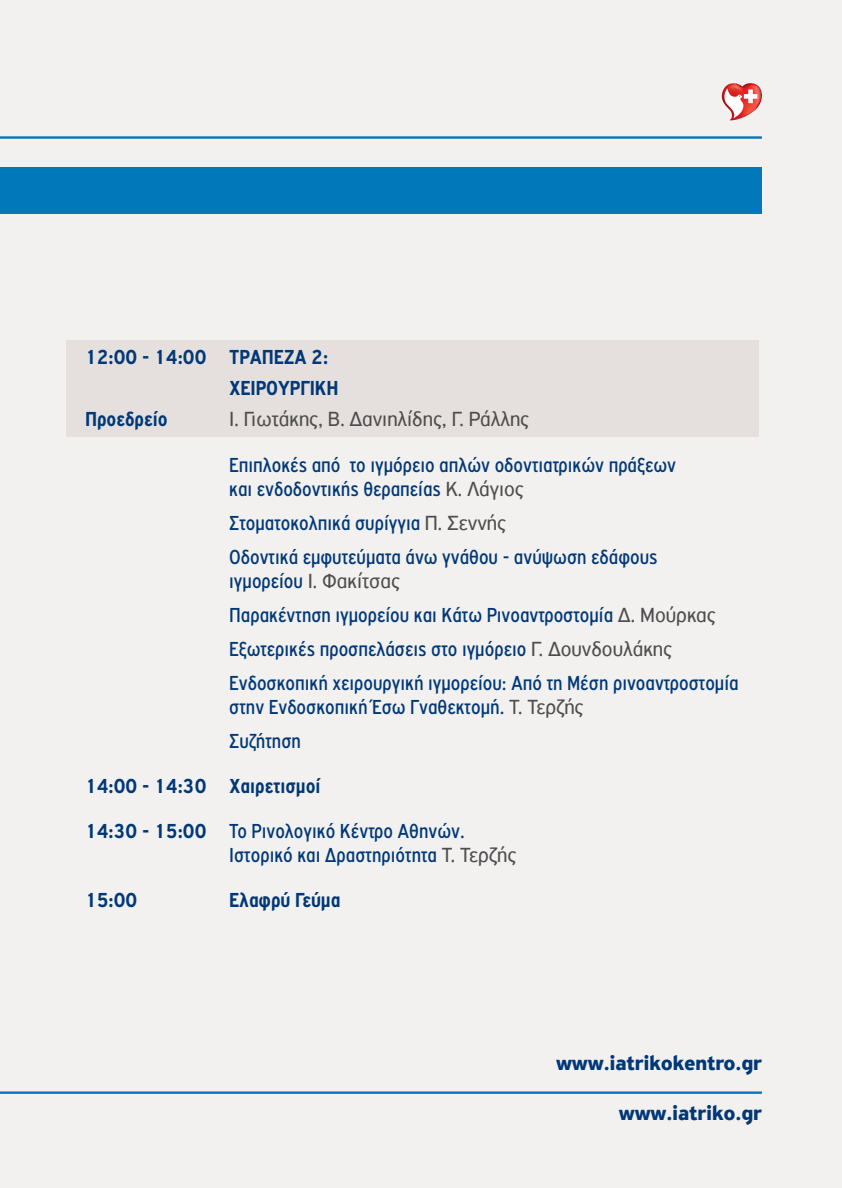
<style>
.page{position:relative;width:842px;height:1188px;background:#fff}
.page>*{position:absolute;margin:0;border:0;box-sizing:border-box;transform-origin:0 0}
.t1{font:21.6px/34px "PF Highway Gothic Cond";color:#003878;scale:.95 1}
.t2{font:700 21.6px/45.2px "PF Highway Gothic Cond";color:#003878;scale:.95 1}
.t3{font:21.6px "PF Highway Sans Pro";color:#4d4d4f;scale:.95 1}
.t4{font:700 21px "PF Highway Sans Pro";letter-spacing:-.01em;color:#003878}
.s1{font-family:"PF Highway Sans Pro";color:#4d4d4f}
.s2{font-family:"PF Highway Gothic Cond";color:#003878}
.s3{font-weight:400}
</style>
<div class="page">
<div style="left:0;top:0;width:841px;height:1188px;background:#f3f1ef"></div>
<hr style="left:0;top:136px;width:761px;height:3px;background:#0080c6">
<hr style="left:0;top:1091px;width:761px;height:2px;background:#0080c6">
<div style="left:0;top:168px;width:761px;height:46px;background:#0078b9"></div>
<div style="left:67px;top:340px;width:691px;height:97px;background:#e5e0dd"></div>
<svg style="left:721px;top:83px;width:40px;height:37px"></svg>
<p class="t2" style="left:85px;top:334px;width:257px">12:00 - 14:00 ΤΡΑΠΕΖΑ 2:</p>
<p class="t2" style="left:229px;top:365px;width:116px">ΧΕΙΡΟΥΡΓΙΚΗ</p>
<p class="t2" style="left:85px;top:397px;width:88px">Προεδρείο</p>
<p class="t3" style="left:229px;top:407px;width:317px">Ι. Γιωτάκης, Β. Δανιηλίδης, Γ. Ράλλης</p>
<p class="t1" style="left:229px;top:452px;width:471px;line-height:24px">Επιπλοκές από το ιγμόρειο απλών οδοντιατρικών πράξεων και ενδοδοντικής θεραπείας <span class="s1">Κ. Λάγιος</span></p>
<p class="t1" style="left:229px;top:505px;width:452px">Στοματοκολπικά συρίγγια <span class="s1">Π. Σεννής<br></span>Οδοντικά εμφυτεύματα άνω γνάθου - ανύψωση εδάφους</p>
<p class="t3" style="left:229px;top:568px;width:181px"><span class="s2">ιγμορείου</span> Ι. Φακίτσας</p>
<p class="t1" style="left:229px;top:597px;width:537px">Παρακέντηση ιγμορείου και Κάτω Ρινοαντροστομία <span class="s1">Δ. Μούρκας<br></span>Εξωτερικές προσπελάσεις στο ιγμόρειο <span class="s1">Γ. Δουνδουλάκης<br></span>Ενδοσκοπική χειρουργική ιγμορείου: Από τη Μέση ρινοαντροστομία</p>
<p class="t1" style="left:229px;top:689px;width:374px">στην Ενδοσκοπική Έσω Γναθεκτομή. <span class="s1">Τ. Τερζής<br></span>Συζήτηση</p>
<p class="t2" style="left:85px;top:763px;width:401px">14:00 - 14:30 Χαιρετισμοί<br>14:30 - 15:00 <span class="s3">Το Ρινολογικό Κέντρο Αθηνών.</span></p>
<p class="t1" style="left:229px;top:838px;width:304px">Ιστορικό και Δραστηριότητα <span class="s1">Τ. Τερζής</span></p>
<p class="t2" style="left:85px;top:877px;width:56px">15:00</p>
<p class="t2" style="left:229px;top:877px;width:118px">Ελαφρύ Γεύμα</p>
<p class="t4" style="left:555px;top:1051px;width:207px">www.iatrikokentro.gr</p>
<p class="t4" style="left:618px;top:1100px;width:144px">www.iatriko.gr</p>
</div>
